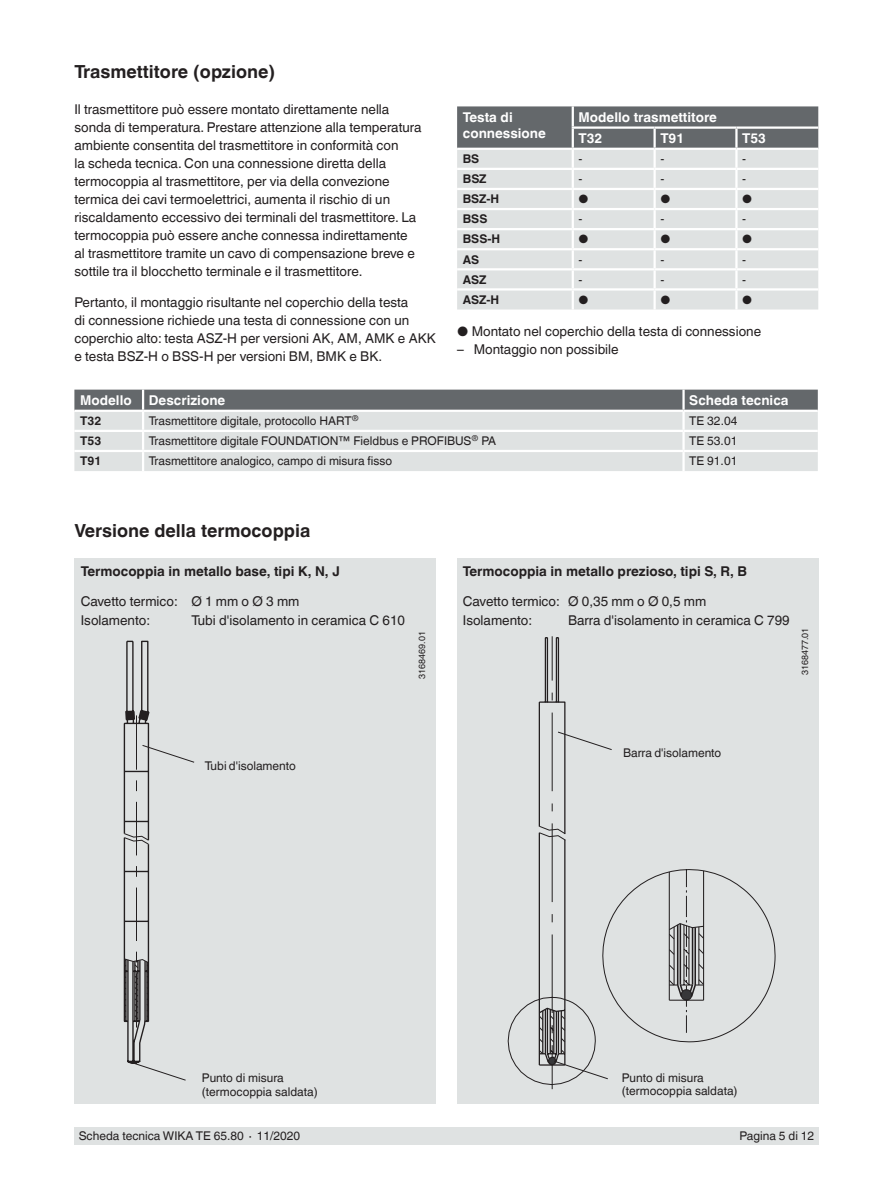
<style>
.page{position:relative;width:893px;height:1188px;background:#fff}
.page>*{position:absolute;margin:0;border:0;box-sizing:border-box;transform-origin:0 0}
.t1{font:700 18px "Helvetica World";color:#231f20}
.t2{font:13.5px/18px "Helvetica World";color:#231f20}
.t3{font:700 13.5px/16.5px "Helvetica World";color:#fff}
.t4{font:700 13.5px "Helvetica World";color:#231f20}
.t5{font:12px/13.5px "Helvetica World";color:#231f20}
.t6{font:700 12px "Helvetica World";color:#231f20}
.t7{font:9px "Helvetica World";color:#231f20}
</style>
<div class="page">
<div style="left:74px;top:1128px;width:745px;height:17px;background:#dfe2e2"></div>
<div style="left:74px;top:559px;width:362px;height:545px;background:#dfe2e2"></div>
<div style="left:457px;top:559px;width:362px;height:545px;background:#dfe2e2"></div>
<svg style="left:457px;top:106px;width:361px;height:204px;background:#cacdcd"></svg>
<hr style="left:655px;top:288px;width:81px;height:3px;background:#fff">
<hr style="left:653px;top:291px;width:3px;height:19px;background:#fff">
<hr style="left:736px;top:288px;width:82px;height:3px;background:#fff">
<hr style="left:735px;top:291px;width:3px;height:19px;background:#fff">
<hr style="left:457px;top:148px;width:116px;height:2px;background:#fff">
<hr style="left:573px;top:148px;width:82px;height:2px;background:#fff">
<hr style="left:655px;top:148px;width:81px;height:2px;background:#fff">
<hr style="left:736px;top:148px;width:82px;height:2px;background:#fff">
<svg style="left:74px;top:390px;width:744px;height:81px;background:#c3c6c7"></svg>
<hr style="left:684px;top:450px;width:134px;height:2px;background:#fff">
<hr style="left:682px;top:452px;width:3px;height:19px;background:#fff">
<svg style="left:508px;top:999px;width:64px;height:91px"></svg>
<svg style="left:123px;top:640px;width:72px;height:441px"></svg>
<svg style="left:538px;top:636px;width:238px;height:444px"></svg>
<h1 class="t1" style="left:74px;top:61px;width:202px">Trasmettitore (opzione)</h1>
<p class="t2" style="left:74px;top:100px;width:349px">Il trasmettitore può essere montato direttamente nella sonda di temperatura. Prestare attenzione alla temperatura ambiente consentita del trasmettitore in conformità con<br>la scheda tecnica. Con una connessione diretta della termocoppia al trasmettitore, per via della convezione termica dei cavi termoelettrici, aumenta il rischio di un riscaldamento eccessivo dei terminali del trasmettitore. La termocoppia può essere anche connessa indirettamente<br>al trasmettitore tramite un cavo di compensazione breve e sottile tra il blocchetto terminale e il trasmettitore.</p>
<p class="t2" style="left:74px;top:294px;width:363px">Pertanto, il montaggio risultante nel coperchio della testa<br>di connessione richiede una testa di connessione con un coperchio alto: testa ASZ-H per versioni AK, AM, AMK e AKK e testa BSZ-H o BSS-H per versioni BM, BMK e BK.</p>
<p class="t3" style="left:463px;top:109px;width:85px">Testa di connessione</p>
<p class="t3" style="left:578px;top:107px;width:140px;line-height:21.1px">Modello trasmettitore<br>T32</p>
<p class="t3" style="left:660px;top:130px;width:25px">T91</p>
<p class="t3" style="left:742px;top:130px;width:25px">T53</p>
<p class="t6" style="left:463px;top:152px;width:18px">BS</p>
<p class="t5" style="left:578px;top:152px;width:5px">-</p>
<p class="t5" style="left:660px;top:152px;width:5px">-</p>
<p class="t5" style="left:742px;top:152px;width:5px">-</p>
<p class="t6" style="left:463px;top:172px;width:25px">BSZ</p>
<p class="t5" style="left:578px;top:172px;width:5px">-</p>
<p class="t5" style="left:660px;top:172px;width:5px">-</p>
<p class="t5" style="left:742px;top:172px;width:5px">-</p>
<p class="t6" style="left:463px;top:192px;width:38px">BSZ-H</p>
<p class="t5" style="left:578px;top:192px;width:12px">●</p>
<p class="t5" style="left:660px;top:192px;width:12px">●</p>
<p class="t5" style="left:742px;top:192px;width:12px">●</p>
<p class="t6" style="left:463px;top:212px;width:26px">BSS</p>
<p class="t5" style="left:578px;top:213px;width:5px">-</p>
<p class="t5" style="left:660px;top:213px;width:5px">-</p>
<p class="t5" style="left:742px;top:213px;width:5px">-</p>
<p class="t6" style="left:463px;top:232px;width:39px">BSS-H</p>
<p class="t5" style="left:578px;top:233px;width:12px">●</p>
<p class="t5" style="left:660px;top:233px;width:12px">●</p>
<p class="t5" style="left:742px;top:233px;width:12px">●</p>
<p class="t6" style="left:463px;top:252px;width:18px">AS</p>
<p class="t5" style="left:578px;top:253px;width:5px">-</p>
<p class="t5" style="left:660px;top:253px;width:5px">-</p>
<p class="t5" style="left:742px;top:253px;width:5px">-</p>
<p class="t6" style="left:463px;top:273px;width:25px">ASZ</p>
<p class="t5" style="left:578px;top:273px;width:5px">-</p>
<p class="t5" style="left:660px;top:273px;width:5px">-</p>
<p class="t5" style="left:742px;top:273px;width:5px">-</p>
<p class="t6" style="left:463px;top:293px;width:38px">ASZ-H</p>
<p class="t5" style="left:578px;top:293px;width:12px">●</p>
<p class="t5" style="left:660px;top:293px;width:12px">●</p>
<p class="t5" style="left:742px;top:293px;width:12px">●</p>
<p class="t2" style="left:457px;top:322px;width:305px">● Montato nel coperchio della testa di connessione</p>
<p class="t2" style="left:457px;top:340px;width:163px">– Montaggio non possibile</p>
<p class="t3" style="left:80px;top:392px;width:53px">Modello</p>
<p class="t3" style="left:149px;top:392px;width:78px">Descrizione</p>
<p class="t3" style="left:689px;top:392px;width:101px">Scheda tecnica</p>
<p class="t6" style="left:80px;top:414px;width:23px">T32</p>
<p class="t5" style="left:149px;top:414px;width:211px">Trasmettitore digitale, protocollo HART<sup>®</sup></p>
<p class="t5" style="left:689px;top:414px;width:50px">TE 32.04</p>
<p class="t6" style="left:80px;top:434px;width:23px">T53</p>
<p class="t5" style="left:149px;top:434px;width:349px">Trasmettitore digitale FOUNDATION™ Fieldbus e PROFIBUS<sup>®</sup> PA</p>
<p class="t5" style="left:689px;top:434px;width:50px">TE 53.01</p>
<p class="t6" style="left:80px;top:454px;width:23px">T91</p>
<p class="t5" style="left:149px;top:454px;width:245px">Trasmettitore analogico, campo di misura fisso</p>
<p class="t5" style="left:689px;top:454px;width:50px">TE 91.01</p>
<h1 class="t1" style="left:74px;top:520px;width:237px">Versione della termocoppia</h1>
<p class="t4" style="left:81px;top:563px;width:260px">Termocoppia in metallo base, tipi K, N, J</p>
<p class="t2" style="left:81px;top:593px;width:220px">Cavetto termico: Ø 1 mm o Ø 3 mm<br>Isolamento:</p>
<p class="t2" style="left:191px;top:611px;width:215px">Tubi d'isolamento in ceramica C 610</p>
<p class="t7" style="left:417px;top:679px;width:49px;rotate:-90deg">3168469.01</p>
<p class="t5" style="left:205px;top:759px;width:93px">Tubi d'isolamento</p>
<p class="t4" style="left:463px;top:563px;width:286px">Termocoppia in metallo prezioso, tipi S, R, B</p>
<p class="t2" style="left:463px;top:593px;width:245px">Cavetto termico: Ø 0,35 mm o Ø 0,5 mm<br>Isolamento:</p>
<p class="t2" style="left:568px;top:611px;width:223px">Barra d'isolamento in ceramica C 799</p>
<p class="t7" style="left:800px;top:675px;width:49px;rotate:-90deg">3168477.01</p>
<p class="t5" style="left:623px;top:746px;width:100px">Barra d'isolamento</p>
<p class="t5" style="left:202px;top:1071px;width:117px">Punto di misura (termocoppia saldata)</p>
<p class="t5" style="left:622px;top:1071px;width:117px">Punto di misura (termocoppia saldata)</p>
<p class="t5" style="left:79px;top:1130px;width:223px">Scheda tecnica WIKA TE 65.80 ∙ 11/2020</p>
<p class="t5" style="left:740px;top:1130px;width:76px">Pagina 5 di 12</p>
</div>
